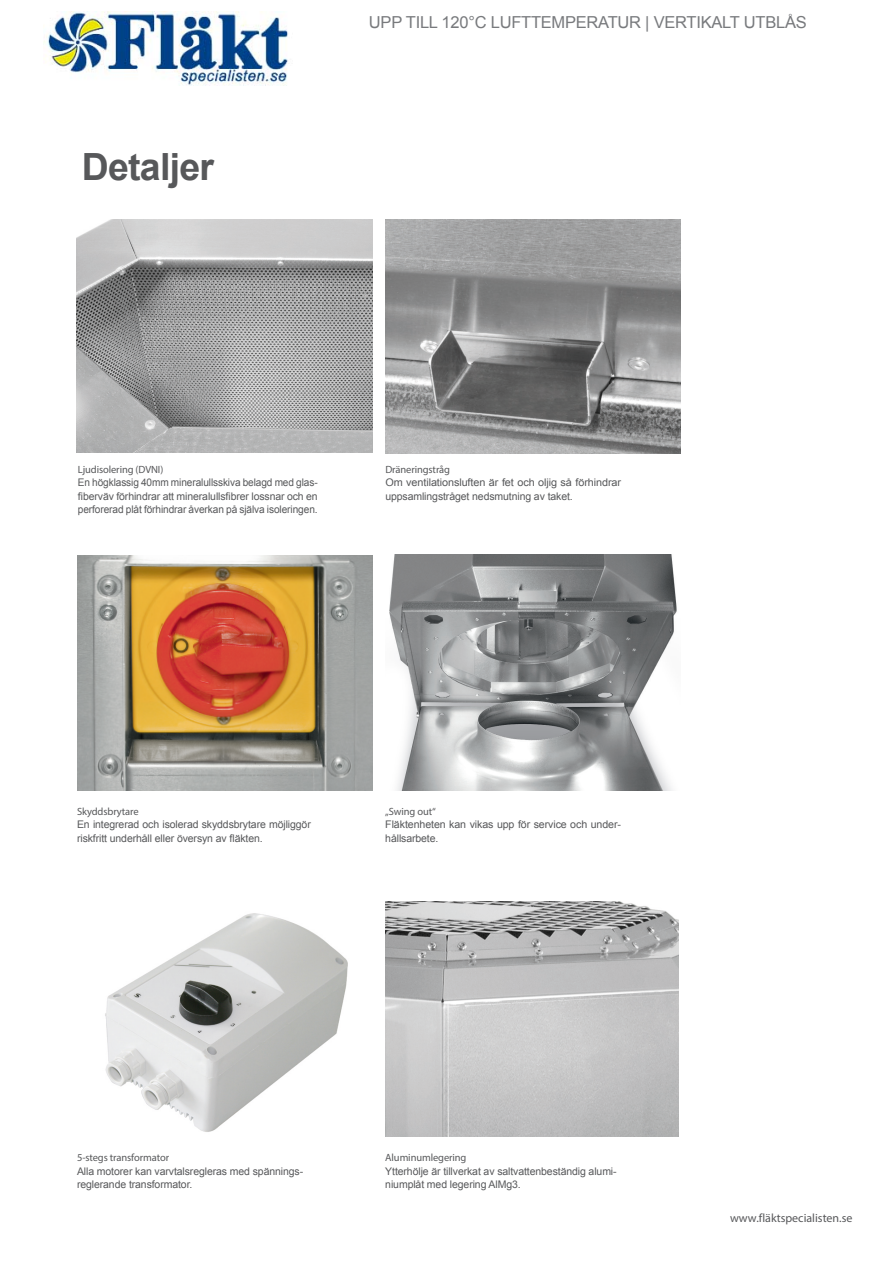
<style>
.page{position:relative;width:893px;height:1263px;background:#fff}
.page>*{position:absolute;margin:0;border:0;box-sizing:border-box;transform-origin:0 0}
.Große_Head{font:700 37.5px "Arial";letter-spacing:-.02em;color:#57585a}
.t1{font:16.5px "Arial";letter-spacing:-.015em;color:#787a7d}
.t2{font:12px "Myriad Pro";color:#57585a}
.Anmerkungstext{font:10.5px/13.5px "Arial";letter-spacing:-.01em;color:#57585a}
.Anmerkungstext-2{font:10.5px/13.5px "Arial";letter-spacing:-.01em;color:#57585a;text-align:justify;scale:.96 1}
.Anmerkungstext-3{font:10.5px "Myriad Pro";letter-spacing:-.01em;color:#57585a}
</style>
<div class="page">
<img style="left:389px;top:555px;width:288px;height:235px">
<img style="left:77px;top:556px;width:296px;height:234px">
<img style="left:77px;top:219px;width:296px;height:234px">
<img style="left:385px;top:219px;width:296px;height:235px">
<img style="left:385px;top:901px;width:293px;height:236px">
<img style="left:105px;top:913px;width:243px;height:219px">
<img style="left:44px;top:11px;width:244px;height:75px">
<p class="Große_Head" style="left:82px;top:141px;width:134px">Detaljer</p>
<p class="t1" style="left:369px;top:11px;width:439px">UPP TILL 120°C LUFTTEMPERATUR | VERTIKALT UTBLÅS</p>
<p class="Anmerkungstext-3" style="left:78px;top:463px;width:87px">Ljudisolering (DVNI)</p>
<p class="Anmerkungstext-2" style="left:78px;top:476px;width:251px">En högklassig 40mm mineralullsskiva belagd med glas&shy;fiberväv förhindrar att mineralullsfibrer lossnar och en perforerad plåt förhindrar åverkan på själva isoleringen.</p>
<p class="Anmerkungstext-3" style="left:385px;top:463px;width:66px">Dräneringstråg</p>
<p class="Anmerkungstext" style="left:385px;top:476px;width:237px">Om ventilationsluften är fet och oljig så förhindrar uppsamlingstråget nedsmutning av taket.</p>
<p class="Anmerkungstext-3" style="left:77px;top:805px;width:63px">Skyddsbrytare</p>
<p class="Anmerkungstext" style="left:77px;top:818px;width:235px">En integrerad och isolerad skyddsbrytare möjliggör riskfritt underhåll eller översyn av fläkten.</p>
<p class="Anmerkungstext-3" style="left:385px;top:805px;width:52px">„Swing out“</p>
<p class="Anmerkungstext" style="left:385px;top:818px;width:237px">Fläktenheten kan vikas upp för service och under&shy;hållsarbete.</p>
<p class="Anmerkungstext-3" style="left:77px;top:1151px;width:94px">5-stegs transformator</p>
<p class="Anmerkungstext" style="left:77px;top:1164px;width:228px">Alla motorer kan varvtalsregleras med spännings&shy;reglerande transformator.</p>
<p class="Anmerkungstext-3" style="left:385px;top:1151px;width:83px">Aluminumlegering</p>
<p class="Anmerkungstext" style="left:385px;top:1164px;width:233px">Ytterhölje är tillverkat av saltvattenbeständig alumi&shy;niumplåt med legering AlMg3.</p>
<p class="t2" style="left:730px;top:1211px;width:124px">www.fläktspecialisten.se</p>
</div>
